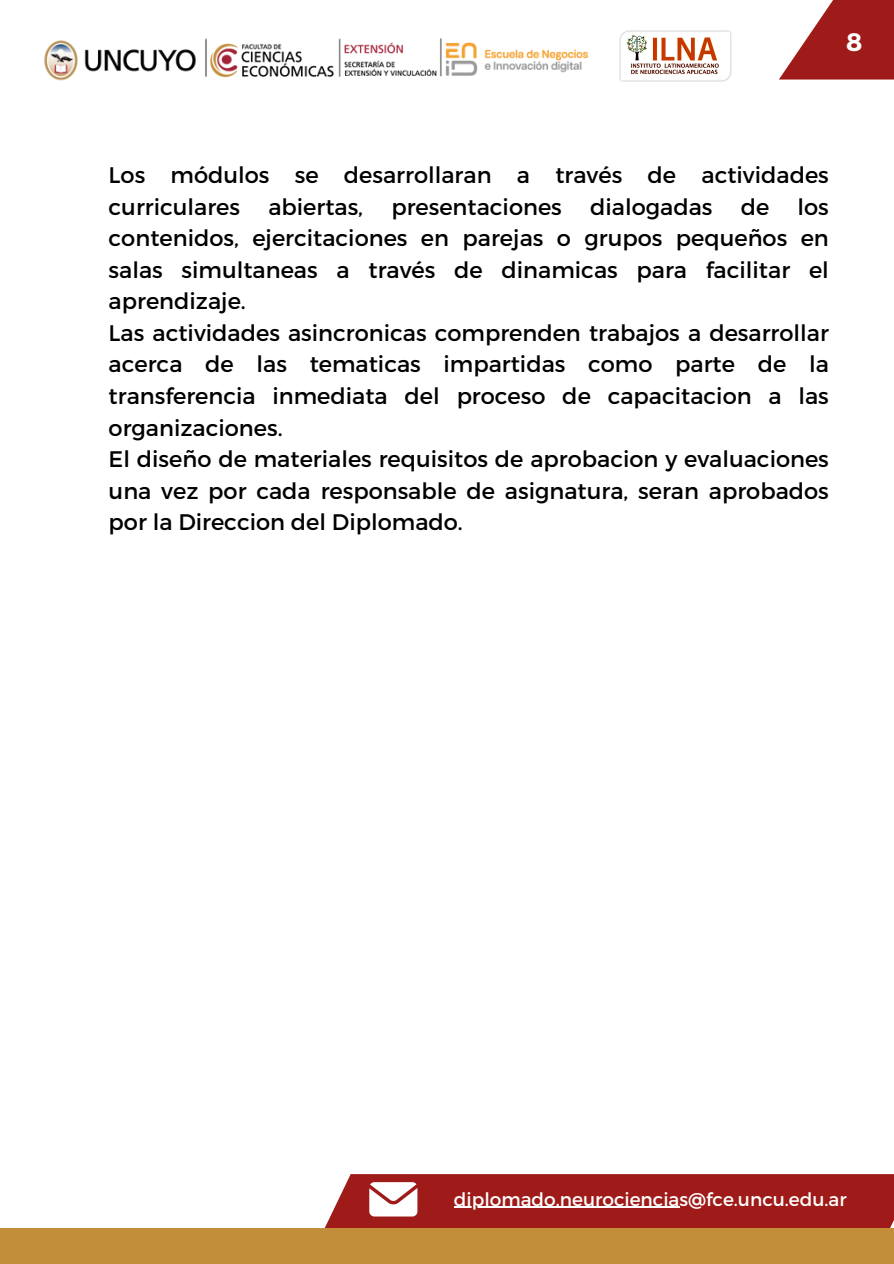
<style>
.page{position:relative;width:894px;height:1264px;background:#fff}
.page>*{position:absolute;margin:0;border:0;box-sizing:border-box;transform-origin:0 0}
.t1{font:700 25.2px "Montserrat";color:#fff}
.t2{font:22.5px/31.5px "Montserrat";color:#000}
.t3{font:18.45px "Montserrat";color:#fff}
</style>
<div class="page">
<img style="left:44px;top:38px;width:545px;height:43px">
<svg style="left:779px;top:0;width:114px;height:80px;fill:#9f1b19"></svg>
<div style="left:268px;top:1174px;width:625px;height:89px;background:#9f1b19"></div>
<div style="left:0;top:1227px;width:893px;height:36px;background:#c38e3a"></div>
<svg style="left:369px;top:1182px;width:48px;height:34px"></svg>
<hr style="left:454px;top:1206px;width:35px;height:1px;background:#fff">
<hr style="left:489px;top:1206px;width:190px;height:1px;background:#fff">
<img style="left:619px;top:30px;width:113px;height:52px">
<p class="t1" style="left:846px;top:26px;width:18px">8</p>
<p class="t2" style="left:109px;top:158px;width:721px">Los módulos se desarrollaran a través de actividades curriculares</p>
<p class="t2" style="left:268px;top:190px;width:96px">abiertas,</p>
<p class="t2" style="left:391px;top:190px;width:172px">presentaciones</p>
<p class="t2" style="left:590px;top:190px;width:124px">dialogadas</p>
<p class="t2" style="left:740px;top:190px;width:30px">de</p>
<p class="t2" style="left:109px;top:190px;width:721px;text-indent:688px">los contenidos, ejercitaciones en parejas o grupos pequeños en salas simultaneas a través de dinamicas para facilitar el aprendizaje.<br>Las actividades asincronicas comprenden trabajos a desarrollar acerca de las tematicas impartidas como parte de la transferencia inmediata del proceso de capacitacion a las organizaciones.<br>El diseño de materiales requisitos de aprobacion y evaluaciones una vez por cada responsable de asignatura, seran aprobados por la Direccion del Diplomado.</p>
<p class="t3" style="left:454px;top:1186px;width:394px">diplomado.neurociencias@fce.uncu.edu.ar</p>
</div>
